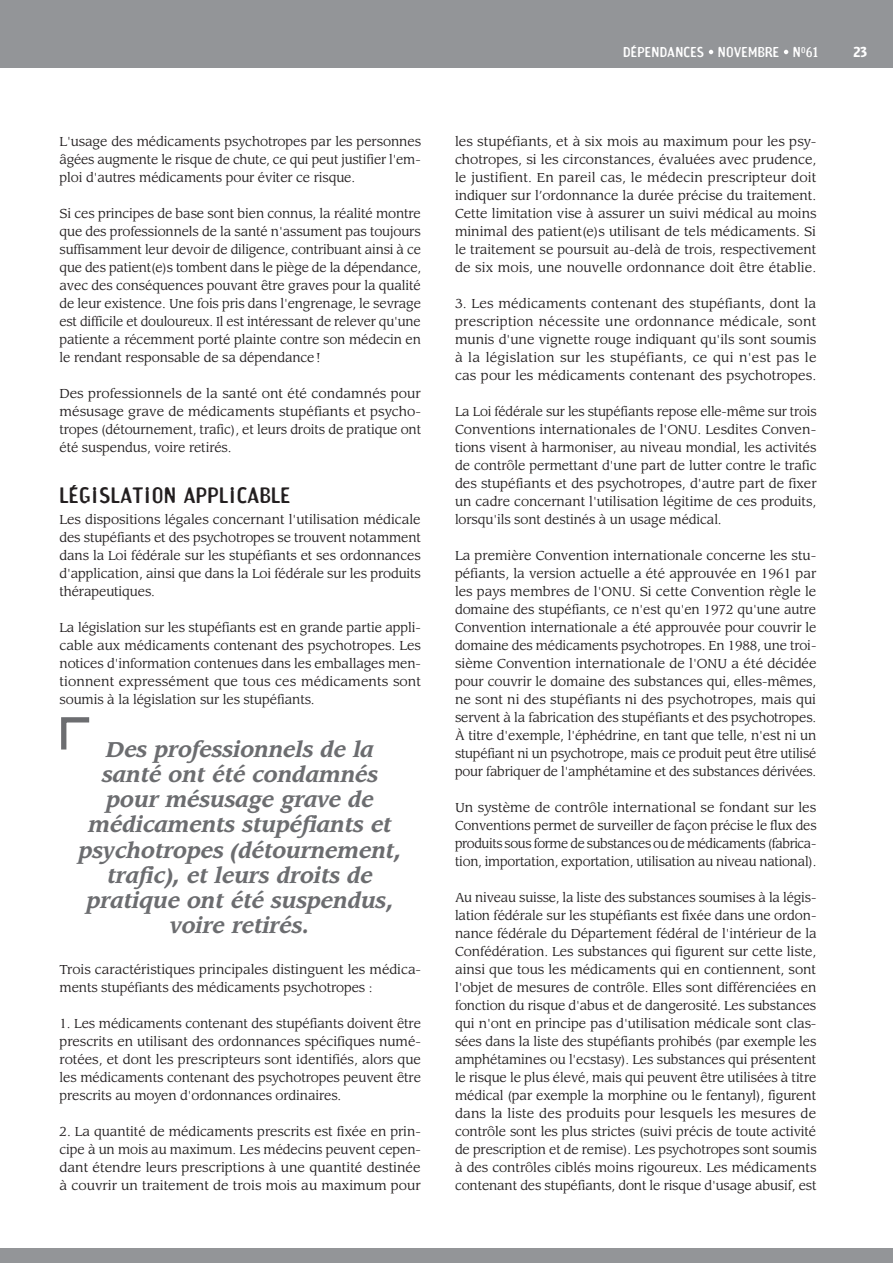
<style>
.page{position:relative;width:893px;height:1263px;background:#fff}
.page>*{position:absolute;margin:0;border:0;box-sizing:border-box;transform-origin:0 0}
.t1{font:italic 700 21px/25.2px "Leawood";letter-spacing:-.01em;color:#6c6d70;text-align:center}
.sous_titre_1_ligne{font:21px "Amoebia Sans";letter-spacing:.02em;color:#231f20}
.t2{font:13.5px "Amoebia Sans";letter-spacing:.02em;color:#fff}
.t3{font:700 13.5px "Amoebia";color:#fff}
.texte_courant{font:12.75px/18px "Leawood";letter-spacing:-.01em;color:#231f20;text-align:justify}
</style>
<div class="page">
<div style="left:0;top:0;width:893px;height:68px;background:#939598"></div>
<div style="left:0;top:1249px;width:893px;height:14px;background:#939598"></div>
<svg style="left:709px;top:50px;width:4px;height:4px"></svg>
<svg style="left:784px;top:50px;width:4px;height:4px"></svg>
<svg style="left:61px;top:717px;width:29px;height:33px"></svg>
<p class="texte_courant" style="left:60px;top:132px;width:363px">L'usage des médicaments psychotropes par les personnes âgées augmente le risque de chute, ce qui peut justifier l'em&shy;ploi d'autres médicaments pour éviter ce risque.</p>
<p class="texte_courant" style="left:60px;top:204px;width:363px">Si ces principes de base sont bien connus, la réalité montre que des professionnels de la santé n'assument pas toujours suffisamment leur devoir de diligence, contribuant ainsi à ce que des patient(e)s tombent dans le piège de la dépendance, avec des conséquences pouvant être graves pour la qualité de leur existence. Une fois pris dans l'engrenage, le sevrage est difficile et douloureux. Il est intéressant de relever qu'une patiente a récemment porté plainte contre son médecin en le rendant responsable de sa dépendance!</p>
<p class="texte_courant" style="left:60px;top:384px;width:363px">Des professionnels de la santé ont été condamnés pour mésusage grave de médicaments stupéfiants et psycho&shy;tropes (détournement, trafic), et leurs droits de pratique ont été suspendus, voire retirés.</p>
<p class="sous_titre_1_ligne" style="left:60px;top:483px;width:232px">LÉGISLATION APPLICABLE</p>
<p class="texte_courant" style="left:60px;top:510px;width:363px">Les dispositions légales concernant l'utilisation médicale des stupéfiants et des psychotropes se trouvent notamment dans la Loi fédérale sur les stupéfiants et ses ordonnances d'application, ainsi que dans la Loi fédérale sur les produits thérapeutiques.</p>
<p class="texte_courant" style="left:60px;top:618px;width:363px">La législation sur les stupéfiants est en grande partie appli&shy;cable aux médicaments contenant des psychotropes. Les notices d'information contenues dans les emballages men&shy;tionnent expressément que tous ces médicaments sont soumis à la législation sur les stupéfiants.</p>
<p class="t1" style="left:79px;top:737px;width:324px">Des professionnels de la santé ont été condamnés pour mésusage grave de médicaments stupéfiants et psychotropes (détournement, trafic), et leurs droits de pratique ont été suspendus, voire retirés.</p>
<p class="texte_courant" style="left:60px;top:960px;width:363px">Trois caractéristiques principales distinguent les médica&shy;ments stupéfiants des médicaments psychotropes :</p>
<p class="texte_courant" style="left:60px;top:1014px;width:363px">1. Les médicaments contenant des stupéfiants doivent être prescrits en utilisant des ordonnances spécifiques numé&shy;rotées, et dont les prescripteurs sont identifiés, alors que les médicaments contenant des psychotropes peuvent être prescrits au moyen d'ordonnances ordinaires.</p>
<p class="texte_courant" style="left:60px;top:1122px;width:363px">2. La quantité de médicaments prescrits est fixée en prin&shy;cipe à un mois au maximum. Les médecins peuvent cepen&shy;dant étendre leurs prescriptions à une quantité destinée à couvrir un traitement de trois mois au maximum pour</p>
<p class="t2" style="left:623px;top:44px;width:197px">DÉPENDANCES NOVEMBRE N<sup>O</sup>61</p>
<p class="t3" style="left:854px;top:45px;width:15px">23</p>
<p class="texte_courant" style="left:455px;top:132px;width:363px">les stupéfiants, et à six mois au maximum pour les psy&shy;chotropes, si les circonstances, évaluées avec prudence, le justifient. En pareil cas, le médecin prescripteur doit indiquer sur l’ordonnance la durée précise du traitement.<br>Cette limitation vise à assurer un suivi médical au moins minimal des patient(e)s utilisant de tels médicaments. Si le traitement se poursuit au-delà de trois, respectivement de six mois, une nouvelle ordonnance doit être établie.</p>
<p class="texte_courant" style="left:455px;top:294px;width:363px">3. Les médicaments contenant des stupéfiants, dont la prescription nécessite une ordonnance médicale, sont munis d'une vignette rouge indiquant qu'ils sont soumis à la législation sur les stupéfiants, ce qui n'est pas le cas pour les médicaments contenant des psychotropes.</p>
<p class="texte_courant" style="left:455px;top:402px;width:363px">La Loi fédérale sur les stupéfiants repose elle-même sur trois Conventions internationales de l'ONU. Lesdites Conven&shy;tions visent à harmoniser, au niveau mondial, les activités de contrôle permettant d'une part de lutter contre le trafic des stupéfiants et des psychotropes, d'autre part de fixer un cadre concernant l'utilisation légitime de ces produits, lorsqu'ils sont destinés à un usage médical.</p>
<p class="texte_courant" style="left:455px;top:546px;width:363px">La première Convention internationale concerne les stu&shy;péfiants, la version actuelle a été approuvée en 1961 par les pays membres de l'ONU. Si cette Convention règle le domaine des stupéfiants, ce n'est qu'en 1972 qu'une autre Convention internationale a été approuvée pour couvrir le domaine des médicaments psychotropes. En 1988, une troi&shy;sième Convention internationale de l'ONU a été décidée pour couvrir le domaine des substances qui, elles-mêmes, ne sont ni des stupéfiants ni des psychotropes, mais qui servent à la fabrication des stupéfiants et des psychotropes.<br>À titre d'exemple, l'éphédrine, en tant que telle, n'est ni un stupéfiant ni un psychotrope, mais ce produit peut être utilisé pour fabriquer de l'amphétamine et des substances dérivées.</p>
<p class="texte_courant" style="left:455px;top:798px;width:363px">Un système de contrôle international se fondant sur les Conventions permet de surveiller de façon précise le flux des produits sous forme de substances ou de médicaments (fabrica&shy;tion, importation, exportation, utilisation au niveau national).</p>
<p class="texte_courant" style="left:455px;top:888px;width:363px">Au niveau suisse, la liste des substances soumises à la légis&shy;lation fédérale sur les stupéfiants est fixée dans une ordon&shy;nance fédérale du Département fédéral de l'intérieur de la Confédération. Les substances qui figurent sur cette liste, ainsi que tous les médicaments qui en contiennent, sont l'objet de mesures de contrôle. Elles sont différenciées en fonction du risque d'abus et de dangerosité. Les substances qui n'ont en principe pas d'utilisation médicale sont clas&shy;sées dans la liste des stupéfiants prohibés (par exemple les amphétamines ou l'ecstasy). Les substances qui présentent le risque le plus élevé, mais qui peuvent être utilisées à titre médical (par exemple la morphine ou le fentanyl), figurent dans la liste des produits pour lesquels les mesures de contrôle sont les plus strictes (suivi précis de toute activité de prescription et de remise). Les psychotropes sont soumis à des contrôles ciblés moins rigoureux. Les médicaments contenant des stupéfiants, dont le risque d'usage abusif, est</p>
</div>
